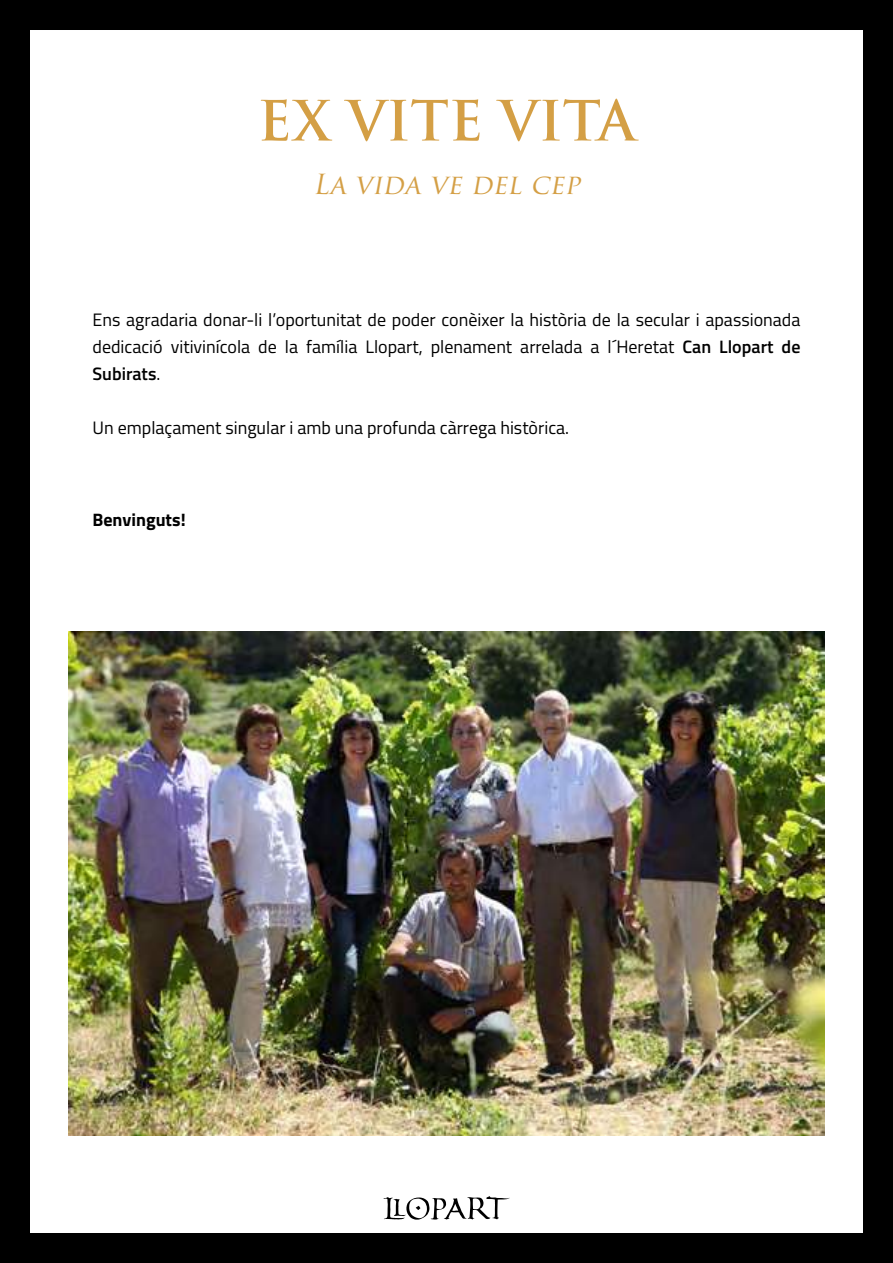
<style>
.page{position:relative;width:893px;height:1263px;background:#fff}
.page>*{position:absolute;margin:0;border:0;box-sizing:border-box;transform-origin:0 0}
.t1{font:700 54px "Trajan Pro";color:#d49f45}
.t2{font:italic 27px "Trajan Pro";color:#d49f45}
.t3{font:18px/27px "Titillium";color:#000;text-align:justify}
.t4{font:700 18px "Titillium";color:#000}
.s1{font-weight:600}
</style>
<div class="page">
<div style="left:0;top:0;width:893px;height:1263px;border:30px solid #000"></div>
<img style="left:68px;top:631px;width:757px;height:505px">
<svg style="left:383px;top:1196px;width:126px;height:24px"></svg>
<h1 class="t1" style="left:257px;top:87px;width:380px">EX VITE VITA</h1>
<h2 class="t2" style="left:313px;top:167px;width:275px">La vida ve del cep</h2>
<p class="t3" style="left:92px;top:305px;width:709px">Ens agradaria donar-li l’oportunitat de poder conèixer la història de la secular i apassionada dedicació vitivinícola de la família Llopart, plenament arrelada a l´Heretat <span class="s1">Can Llopart de Subirats</span>.</p>
<p class="t3" style="left:92px;top:413px;width:478px">Un emplaçament singular i amb una profunda càrrega històrica.</p>
<p class="t4" style="left:92px;top:506px;width:95px">Benvinguts!</p>
</div>
